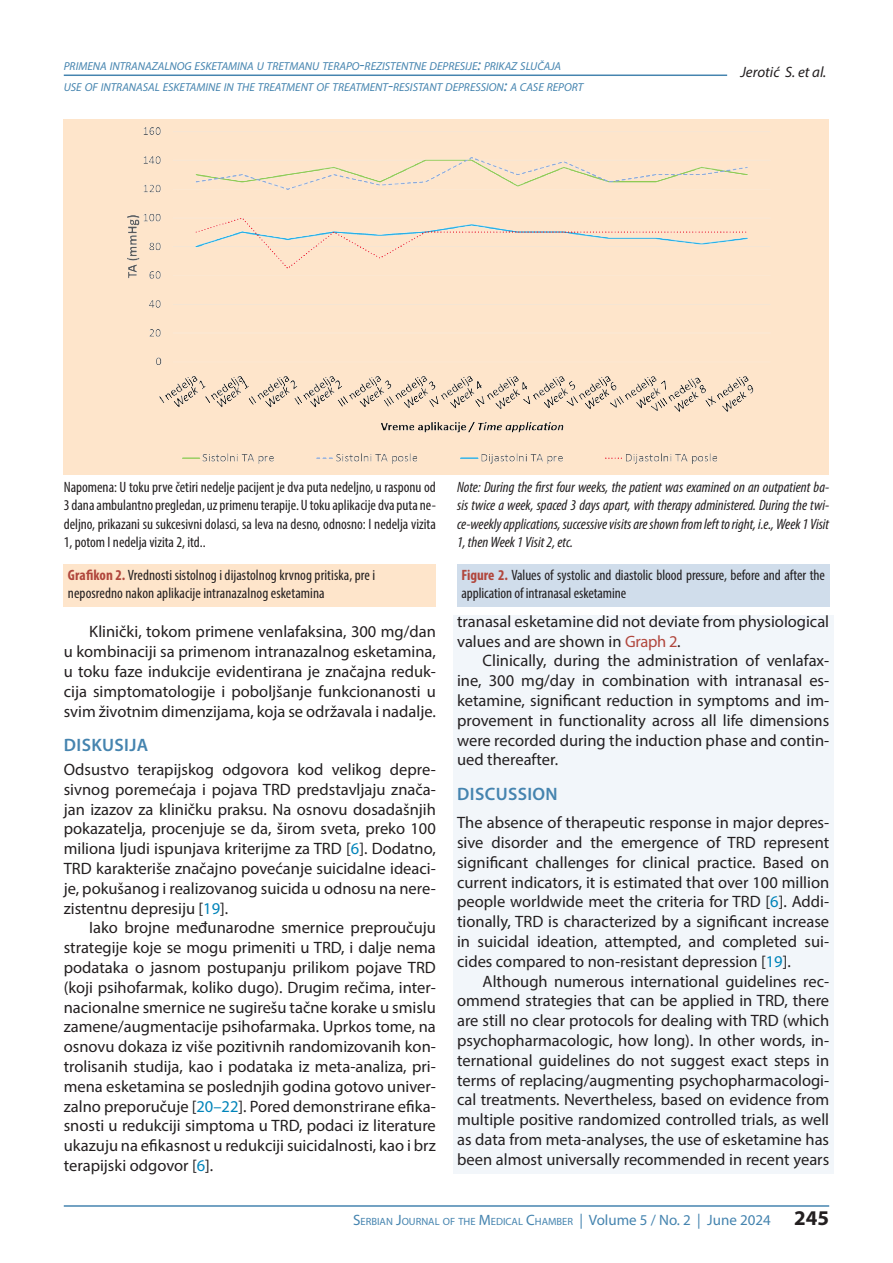
<style>
.page{position:relative;width:893px;height:1263px;background:#fff}
.page>*{position:absolute;margin:0;border:0;box-sizing:border-box;transform-origin:0 0}
.t1{font:600 18px "Myriad Pro";letter-spacing:.02em;color:#4584af}
.t2{font:16.5px/19.8px "Myriad Pro";color:#231f20;text-align:justify}
.t3{font:condensed 15px/18px "Myriad Pro";color:#231f20}
.t4{font:italic condensed 15px/18px "Myriad Pro";color:#231f20;text-align:justify}
.t5{font:italic 15px "Myriad Pro";color:#231f20}
.t6{font:italic 11.55px/20.9px "Myriad Pro";color:#4584af}
.t7{font:10.5px "Myriad Pro";color:#4584af}
.s1{font-size:16.5px}
.s2{font-weight:700;color:#b1473d}
.s3{color:#0084ba}
.s4{color:#b1473d}
.s5{font-size:15px}
.s6{font-weight:700;font-size:21px;color:#231f20}
</style>
<div class="page">
<div style="left:453px;top:117px;width:380px;height:1057px;background:#f2f6fa"></div>
<hr style="left:64px;top:1205px;width:765px;height:2px;background:#4584af">
<hr style="left:64px;top:75px;width:663px;height:1px;background:#4584af">
<div style="left:47px;top:113px;width:799px;height:501px;background:#fff"></div>
<div style="left:64px;top:564px;width:372px;height:43px;background:#fee5cb"></div>
<div style="left:457px;top:564px;width:372px;height:43px;background:#d0ddeb"></div>
<div style="left:64px;top:119px;width:765px;height:356px;background:#fee5cb"></div>
<img style="left:127px;top:127px;width:627px;height:337px">
<p class="t6" style="left:64px;top:56px;width:521px">PRIMENA INTRANAZALNOG ESKETAMINA U TRETMANU TERAPO<span class="s1">-</span>REZISTENTNE DEPRESIJE<span class="s1">:</span> PRIKAZ SLUČAJA<br>USE OF INTRANASAL ESKETAMINE IN THE TREATMENT OF TREATMENT<span class="s1">-</span>RESISTANT DEPRESSION<span class="s1">:</span> A CASE REPORT</p>
<p class="t5" style="left:740px;top:63px;width:88px">Jerotić S. et al.</p>
<p class="t3" style="left:64px;top:478px;width:374px;text-align:justify">Napomena: U toku prve četiri nedelje pacijent je dva puta nedeljno, u rasponu od 3 dana ambulantno pregledan, uz primenu terapije. U toku aplikacije dva puta ne&shy;deljno, prikazani su sukcesivni dolasci, sa leva na desno, odnosno: I nedelja vizita 1, potom I nedelja vizita 2, itd..</p>
<p class="t4" style="left:457px;top:478px;width:374px">Note: During the first four weeks, the patient was examined on an outpatient ba&shy;sis twice a week, spaced 3 days apart, with therapy administered. During the twi&shy;ce-weekly applications, successive visits are shown from left to right, i.e., Week 1 Visit 1, then Week 1 Visit 2, etc.</p>
<p class="t3" style="left:68px;top:566px;width:309px"><span class="s2">Grafikon 2.</span> Vrednosti sistolnog i dijastolnog krvnog pritiska, pre i neposredno nakon aplikacije intranazalnog esketamina</p>
<p class="t3" style="left:461px;top:566px;width:365px"><span class="s2">Figure 2.</span> Values of systolic and diastolic blood pressure, before and after the application of intranasal esketamine</p>
<p class="t2" style="left:64px;top:622px;width:374px;text-indent:26px">Klinički, tokom primene venlafaksina, 300 mg/dan u kombinaciji sa primenom intranazalnog esketamina, u toku faze indukcije evidentirana je značajna reduk&shy;cija simptomatologije i poboljšanje funkcionanosti u svim životnim dimenzijama, koja se održavala i nadalje.</p>
<p class="t1" style="left:64px;top:733px;width:86px">DISKUSIJA</p>
<p class="t2" style="left:64px;top:759px;width:374px">Odsustvo terapijskog odgovora kod velikog depre&shy;sivnog poremećaja i pojava TRD predstavljaju znača&shy;jan izazov za kliničku praksu. Na osnovu dosadašnjih pokazatelja, procenjuje se da, širom sveta, preko 100 miliona ljudi ispunjava kriterijme za TRD [<span class="s3">6</span>]. Dodatno, TRD karakteriše značajno povećanje suicidalne ideaci&shy;je, pokušanog i realizovanog suicida u odnosu na nere&shy;zistentnu depresiju [<span class="s3">19</span>].</p>
<p class="t2" style="left:64px;top:918px;width:374px;text-indent:26px">Iako brojne međunarodne smernice preproučuju strategije koje se mogu primeniti u TRD, i dalje nema podataka o jasnom postupanju prilikom pojave TRD (koji psihofarmak, koliko dugo). Drugim rečima, inter&shy;nacionalne smernice ne sugirešu tačne korake u smislu zamene/augmentacije psihofarmaka. Uprkos tome, na osnovu dokaza iz više pozitivnih randomizovanih kon&shy;trolisanih studija, kao i podataka iz meta-analiza, pri&shy;mena esketamina se poslednjih godina gotovo univer&shy;zalno preporučuje [<span class="s3">20–22</span>]. Pored demonstrirane efika&shy;snosti u redukciji simptoma u TRD, podaci iz literature ukazuju na efikasnost u redukciji suicidalnosti, kao i brz terapijski odgovor [<span class="s3">6</span>].</p>
<p class="t2" style="left:457px;top:611px;width:374px">tranasal esketamine did not deviate from physiological values and are shown in <span class="s4">Graph 2</span>.</p>
<p class="t2" style="left:457px;top:651px;width:374px;text-indent:26px">Clinically, during the administration of venlafax&shy;ine, 300 mg/day in combination with intranasal es&shy;ketamine, significant reduction in symptoms and im&shy;provement in functionality across all life dimensions were recorded during the induction phase and contin&shy;ued thereafter.</p>
<p class="t1" style="left:457px;top:782px;width:102px">DISCUSSION</p>
<p class="t2" style="left:457px;top:812px;width:374px">The absence of therapeutic response in major depres&shy;sive disorder and the emergence of TRD represent significant challenges for clinical practice. Based on current indicators, it is estimated that over 100 million people worldwide meet the criteria for TRD [<span class="s3">6</span>]. Addi&shy;tionally, TRD is characterized by a significant increase in suicidal ideation, attempted, and completed sui&shy;cides compared to non-resistant depression [<span class="s3">19</span>].</p>
<p class="t2" style="left:457px;top:971px;width:374px;text-indent:26px">Although numerous international guidelines rec&shy;ommend strategies that can be applied in TRD, there are still no clear protocols for dealing with TRD (which psychopharmacologic, how long). In other words, in&shy;ternational guidelines do not suggest exact steps in terms of replacing/augmenting psychopharmacologi&shy;cal treatments. Nevertheless, based on evidence from multiple positive randomized controlled trials, as well as data from meta-analyses, the use of esketamine has been almost universally recommended in recent years</p>
<p class="t7" style="left:353px;top:1215px;width:477px"><span class="s5">S</span>ERBIAN <span class="s5">J</span>OURNAL OF THE <span class="s5">M</span>EDICAL <span class="s5">C</span>HAMBER <span class="s5">| Volume 5 / No. 2 | June 2024</span> <span class="s6">245</span></p>
</div>
